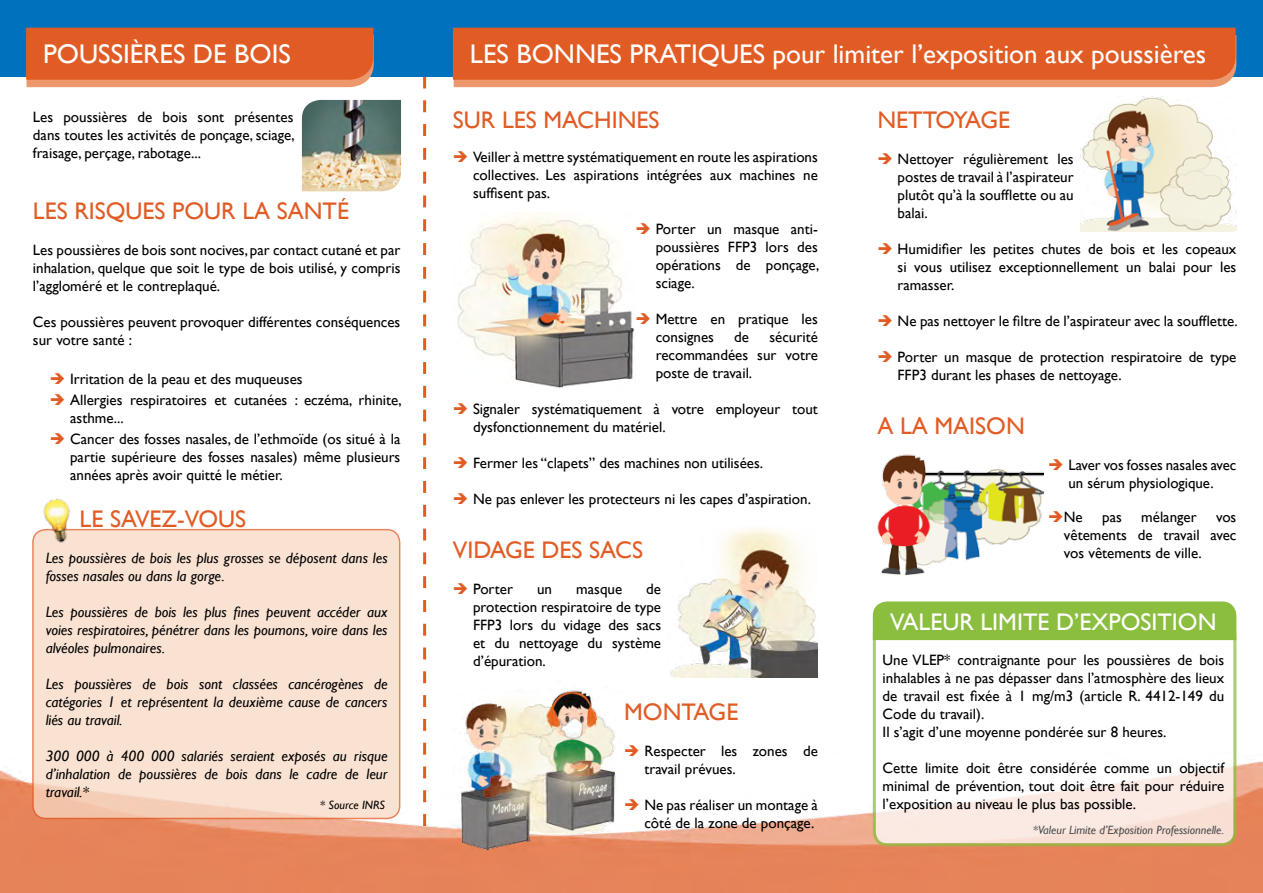
<style>
.page{position:relative;width:1263px;height:893px;background:#fff}
.page>*{position:absolute;margin:0;border:0;box-sizing:border-box;transform-origin:0 0}
.t1{font:27px "Gill Sans";color:#fff}
.t2{font:24px "Gill Sans";color:#e15c25}
.t3{font:24px "Gill Sans";color:#fff}
.t4{font:15px/18px "Gill Sans";color:#000;text-align:justify}
.t5{font:italic 15px/18px "Gill Sans";color:#000;text-align:justify}
.t6{font:italic 12px "Gill Sans";color:#4d4d4f}
.t7{font:italic 12px "Gill Sans";color:#000}
.s1{color:#e15c25}
</style>
<div class="page">
<svg style="left:423px;top:77px;width:3px;height:676px"></svg>
<div style="left:0;top:0;width:1263px;height:77px;background:#0071bd"></div>
<img style="left:0;top:753px;width:1263px;height:139px">
<svg style="left:26px;top:28px;width:348px;height:59px;background:#e2642f"></svg>
<svg style="left:453px;top:28px;width:783px;height:59px;background:#e2632e"></svg>
<div style="left:33px;top:530px;width:367px;height:288px;background:#f9e2d2;border-radius:13px"></div>
<div style="left:32px;top:529px;width:368px;height:290px;border:2px solid #e15c25;border-radius:13px"></div>
<img style="left:41px;top:498px;width:36px;height:45px">
<img style="left:302px;top:100px;width:99px;height:91px">
<img style="left:670px;top:527px;width:148px;height:150px">
<img style="left:453px;top:690px;width:171px;height:161px">
<img style="left:457px;top:213px;width:178px;height:175px">
<svg style="left:874px;top:622px;width:361px;height:223px"></svg>
<div style="left:873px;top:621px;width:363px;height:225px;border:3px solid #8bbe3f;border-radius:13px"></div>
<svg style="left:872px;top:601px;width:365px;height:41px;background:#92c24b"></svg>
<img style="left:1080px;top:96px;width:156px;height:136px">
<img style="left:877px;top:454px;width:167px;height:122px">
<h1 class="t1" style="left:43px;top:38px;width:29px">Poussi</h1>
<h1 class="t1" style="left:130px;top:38px;width:28px">ères</h1>
<h1 class="t1" style="left:193px;top:38px;width:56px">de bois</h1>
<h1 class="t1" style="left:470px;top:38px;width:65px">Les bonnes</h1>
<h1 class="t1" style="left:629px;top:38px;width:14px">prati</h1>
<h1 class="t1" style="left:698px;top:38px;width:38px">ques</h1>
<h1 class="t1" style="left:773px;top:38px;width:435px">pour limiter l’exposition aux poussières</h1>
<p class="t4" style="left:33px;top:108px;width:263px">Les poussières de bois sont présentes dans toutes les activités de ponçage, sciage, fraisage, perçage, rabotage...</p>
<h2 class="t2" style="left:33px;top:197px;width:107px">Les risques</h2>
<h2 class="t2" style="left:172px;top:197px;width:17px">pour</h2>
<h2 class="t2" style="left:242px;top:197px;width:50px">la santé</h2>
<p class="t4" style="left:33px;top:241px;width:369px">Les poussières de bois sont nocives, par contact cutané et par inhalation, quelque que soit le type de bois utilisé, y compris l’aggloméré et le contreplaqué.</p>
<p class="t4" style="left:33px;top:313px;width:369px">Ces poussières peuvent provoquer différentes conséquences sur votre santé :</p>
<p class="t4" style="left:50px;top:370px;width:254px"><span class="s1">➔</span> Irritation de la peau et des muqueuses</p>
<p class="t4" style="left:70px;top:391px;width:333px;text-indent:-20px"><span class="s1">➔</span> Allergies respiratoires et cutanées : eczéma, rhinite, asthme...</p>
<p class="t4" style="left:70px;top:430px;width:332px;text-indent:-20px"><span class="s1">➔</span> Cancer des fosses nasales, de l’ethmoïde (os situé à la partie supérieure des fosses nasales) même plusieurs années après avoir quitté le métier.</p>
<h2 class="t2" style="left:80px;top:505px;width:168px">LE SAVEZ-VOUS</h2>
<p class="t5" style="left:46px;top:549px;width:343px">Les poussières de bois les plus grosses se déposent dans les fosses nasales ou dans la gorge.</p>
<p class="t5" style="left:46px;top:603px;width:343px">Les poussières de bois les plus fines peuvent accéder aux voies respiratoires, pénétrer dans les poumons, voire dans les alvéoles pulmonaires.</p>
<p class="t5" style="left:46px;top:675px;width:343px">Les poussières de bois sont classées cancérogènes de catégories 1 et représentent la deuxième cause de cancers liés au travail.</p>
<p class="t5" style="left:46px;top:747px;width:343px">300 000 à 400 000 salariés seraient exposés au risque d’inhalation de poussières de bois dans le cadre de leur travail.*</p>
<p class="t7" style="left:320px;top:798px;width:67px">* Source INRS</p>
<h2 class="t2" style="left:453px;top:106px;width:61px">Sur les</h2>
<h2 class="t2" style="left:543px;top:106px;width:17px">mac</h2>
<h2 class="t2" style="left:594px;top:106px;width:30px">hines</h2>
<p class="t4" style="left:473px;top:148px;width:346px;text-indent:-20px"><span class="s1">➔</span> Veiller à mettre systématiquement en route les aspirations collectives. Les aspirations intégrées aux machines ne suffisent pas.</p>
<p class="t4" style="left:656px;top:220px;width:165px;text-indent:-20px"><span class="s1">➔</span> Porter un masque anti&shy;poussières FFP3 lors des opérations de ponçage, sciage.</p>
<p class="t4" style="left:656px;top:310px;width:164px;text-indent:-20px"><span class="s1">➔</span> Mettre en pratique les consignes</p>
<p class="t4" style="left:656px;top:328px;width:164px;text-indent:114px">sécurité recommandées sur votre poste de travail.</p>
<p class="t4" style="left:473px;top:400px;width:346px;text-indent:-20px"><span class="s1">➔</span> Signaler systématiquement à votre employeur tout dysfonctionnement du matériel.</p>
<p class="t4" style="left:453px;top:454px;width:312px"><span class="s1">➔</span> Fermer les “clapets” des machines non utilisées.</p>
<p class="t4" style="left:453px;top:490px;width:360px"><span class="s1">➔</span> Ne pas enlever les protecteurs ni les capes d’aspiration.</p>
<h2 class="t2" style="left:453px;top:536px;width:15px">Vidage</h2>
<h2 class="t2" style="left:541px;top:536px;width:14px">des</h2>
<h2 class="t2" style="left:589px;top:536px;width:15px">sacs</h2>
<p class="t4" style="left:453px;top:580px;width:62px"><span class="s1">➔</span> Porter</p>
<p class="t4" style="left:537px;top:580px;width:16px">un</p>
<p class="t4" style="left:576px;top:580px;width:47px">masque</p>
<p class="t4" style="left:734px;top:328px;width:16px">de</p>
<p class="t4" style="left:473px;top:580px;width:190px;text-indent:173px">de protection respiratoire de type FFP3 lors du vidage des sacs et du nettoyage du système d’épuration.</p>
<h2 class="t2" style="left:624px;top:698px;width:36px">Montage</h2>
<p class="t4" style="left:644px;top:742px;width:175px;text-indent:-20px"><span class="s1">➔</span> Respecter les zones de travail prévues.</p>
<p class="t4" style="left:624px;top:796px;width:195px;text-align:right"><span class="s1">➔</span> Ne pas réaliser un montage à côté de la zone de ponçage.</p>
<h2 class="t2" style="left:877px;top:106px;width:34px">Netto</h2>
<h2 class="t2" style="left:953px;top:106px;width:28px">yage</h2>
<p class="t4" style="left:898px;top:150px;width:178px;text-indent:-20px"><span class="s1">➔</span> Nettoyer régulièrement les postes de travail à l’aspirateur plutôt qu’à la soufflette ou au balai.</p>
<p class="t4" style="left:898px;top:240px;width:340px;text-indent:-20px"><span class="s1">➔</span> Humidifier les petites chutes de bois et les copeaux si vous utilisez exceptionnellement un balai pour les ramasser.</p>
<p class="t4" style="left:877px;top:312px;width:362px"><span class="s1">➔</span> Ne pas nettoyer le filtre de l’aspirateur avec la soufflette.</p>
<p class="t4" style="left:898px;top:348px;width:340px;text-indent:-20px"><span class="s1">➔</span> Porter un masque de protection respiratoire de type<br>FFP3 durant les phases de nettoyage.</p>
<h2 class="t2" style="left:877px;top:412px;width:149px">A LA MAISON</h2>
<p class="t4" style="left:1048px;top:456px;width:190px;text-align:center"><span class="s1">➔</span> Laver vos fosses nasales avec un sérum physiologique.</p>
<p class="t4" style="left:1048px;top:509px;width:36px"><span class="s1">➔</span>Ne</p>
<p class="t4" style="left:1102px;top:509px;width:21px">pas</p>
<p class="t4" style="left:1141px;top:509px;width:57px">mélanger</p>
<p class="t4" style="left:1064px;top:509px;width:174px;text-indent:152px">vos vêtements de travail avec vos vêtements de ville.</p>
<h2 class="t3" style="left:890px;top:608px;width:115px">VALEUR Limite</h2>
<h2 class="t3" style="left:1056px;top:608px;width:38px">d’exposition</h2>
<p class="t4" style="left:882px;top:651px;width:343px;text-align:left">Une VLEP* contraignante pour les poussières de bois inhalables à ne pas dépasser dans l’atmosphère des lieux de travail est fixée à 1 mg/m3 (article R. 4412-149 du Code du travail).<br>Il s’agit d’une moyenne pondérée sur 8 heures.</p>
<p class="t4" style="left:882px;top:759px;width:343px">Cette limite doit être considérée comme un objectif minimal de prévention, tout doit être fait pour réduire l’exposition au niveau le plus bas possible.</p>
<p class="t6" style="left:1033px;top:823px;width:193px">*Valeur Limite d’Exposition Professionnelle.</p>
</div>
